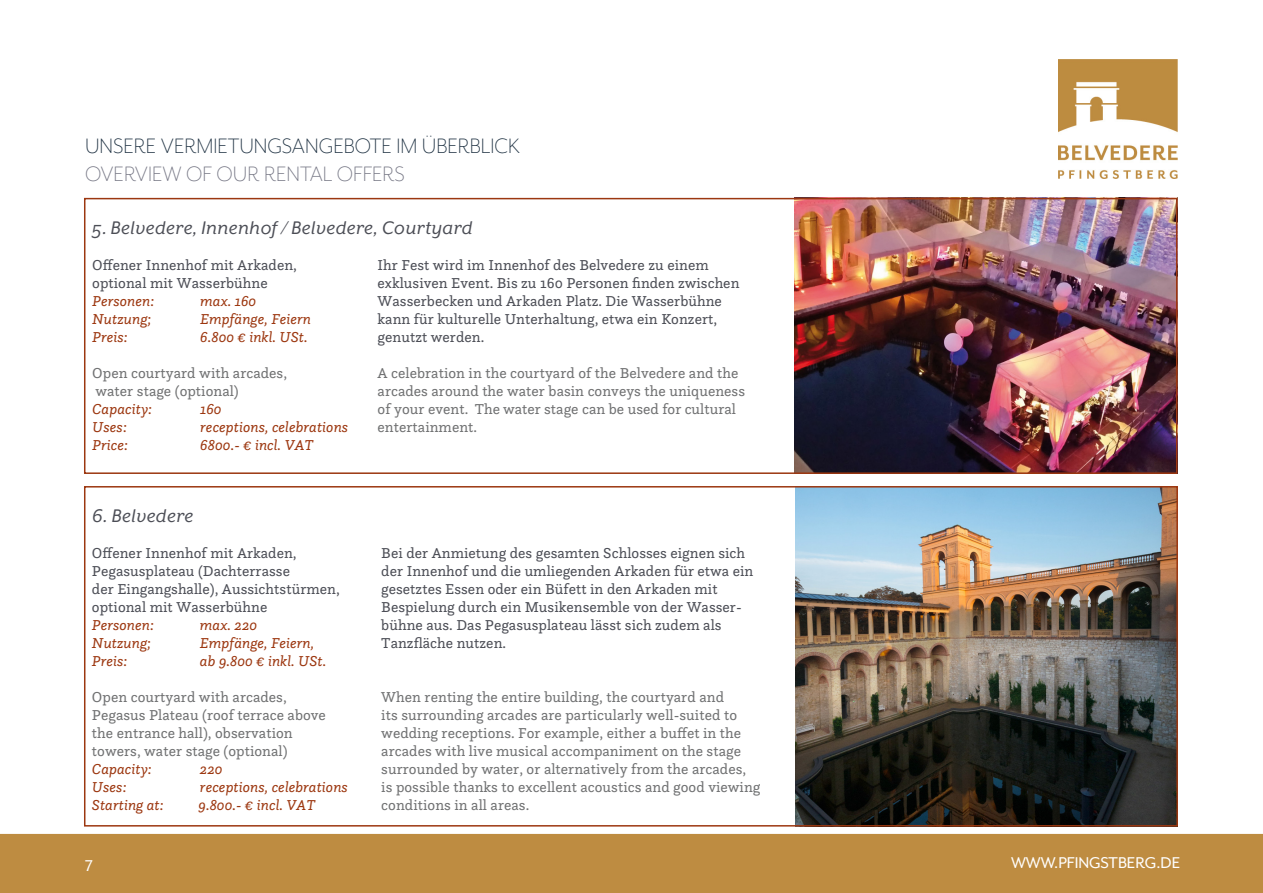
<style>
.page{position:relative;width:1263px;height:893px;background:#fff}
.page>*{position:absolute;margin:0;border:0;box-sizing:border-box;transform-origin:0 0}
.t1{font:300 24px "Mr Eaves XL San OT";color:#1d3041}
.t2{font:300 24px "Mr Eaves XL San OT";color:#757684}
.t3{font:italic 21px "Mr Eaves XL San OT";letter-spacing:.02em;color:#4c4e56}
.t4{font:18px "Mr Eaves XL San OT";color:#fff}
.t5{font:15px/18px "Questa Slab";color:#707172}
.t6{font:15px/18px "Questa Slab";color:#4c4e56}
.t7{font:italic 15px "Questa Slab";color:#9c3710}
</style>
<div class="page">
<img style="left:1059px;top:59px;width:119px;height:119px">
<div style="left:0;top:834px;width:1263px;height:59px;background:#be8c41"></div>
<img style="left:794px;top:201px;width:380px;height:270px">
<div style="left:84px;top:198px;width:1093px;height:276px;border:2px solid #9c3710"></div>
<img style="left:795px;top:489px;width:383px;height:338px">
<div style="left:84px;top:486px;width:1094px;height:340px;border:2px solid #9c3710"></div>
<h1 class="t1" style="left:85px;top:133px;width:436px">UNSERE VERMIETUNGSANGEBOTE IM ÜBERBLICK</h1>
<h1 class="t2" style="left:85px;top:162px;width:321px">OVERVIEW OF OUR RENTAL OFFERS</h1>
<h2 class="t3" style="left:92px;top:217px;width:382px">5. Belvedere, Innenhof / Belvedere, Courtyard</h2>
<p class="t6" style="left:92px;top:256px;width:206px">Offener Innenhof mit Arkaden, optional mit Wasserbühne</p>
<p class="t7" style="left:92px;top:291px;width:64px">Personen:</p>
<p class="t7" style="left:200px;top:291px;width:58px">max. 160</p>
<p class="t7" style="left:92px;top:309px;width:61px">Nutzung;</p>
<p class="t7" style="left:200px;top:309px;width:112px">Empfänge, Feiern</p>
<p class="t7" style="left:92px;top:327px;width:37px">Preis:</p>
<p class="t7" style="left:200px;top:327px;width:109px">6.800 € inkl. USt.</p>
<p class="t5" style="left:92px;top:364px;width:196px">Open courtyard with arcades, water stage (optional)</p>
<p class="t7" style="left:92px;top:399px;width:62px">Capacity:</p>
<p class="t7" style="left:200px;top:399px;width:23px">160</p>
<p class="t7" style="left:92px;top:417px;width:36px">Uses:</p>
<p class="t7" style="left:200px;top:417px;width:149px">receptions, celebrations</p>
<p class="t7" style="left:92px;top:435px;width:37px">Price:</p>
<p class="t7" style="left:200px;top:435px;width:115px">6800.- € incl. VAT</p>
<h2 class="t3" style="left:92px;top:505px;width:103px">6. Belvedere</h2>
<p class="t6" style="left:92px;top:544px;width:249px">Offener Innenhof mit Arkaden,<br>Pegasusplateau (Dachterrasse<br>der Eingangshalle), Aussichtstürmen, optional mit Wasserbühne</p>
<p class="t7" style="left:92px;top:615px;width:64px">Personen:</p>
<p class="t7" style="left:200px;top:615px;width:59px">max. 220</p>
<p class="t7" style="left:92px;top:633px;width:61px">Nutzung;</p>
<p class="t7" style="left:200px;top:633px;width:116px">Empfänge, Feiern,</p>
<p class="t7" style="left:92px;top:651px;width:37px">Preis:</p>
<p class="t7" style="left:200px;top:651px;width:128px">ab 9.800 € inkl. USt.</p>
<p class="t5" style="left:92px;top:688px;width:235px">Open courtyard with arcades,<br>Pegasus Plateau (roof terrace above the entrance hall), observation towers, water stage (optional)</p>
<p class="t7" style="left:92px;top:759px;width:62px">Capacity:</p>
<p class="t7" style="left:200px;top:759px;width:24px">220</p>
<p class="t7" style="left:92px;top:777px;width:36px">Uses:</p>
<p class="t7" style="left:200px;top:777px;width:149px">receptions, celebrations</p>
<p class="t7" style="left:92px;top:795px;width:73px">Starting at:</p>
<p class="t7" style="left:199px;top:795px;width:118px">9.800.- € incl. VAT</p>
<p class="t6" style="left:378px;top:256px;width:363px">Ihr Fest wird im Innenhof des Belvedere zu einem exklusiven Event. Bis zu 160 Personen finden zwischen Wasserbecken und Arkaden Platz. Die Wasserbühne kann für kulturelle Unterhaltung, etwa ein Konzert, genutzt werden.</p>
<p class="t5" style="left:378px;top:364px;width:369px">A celebration in the courtyard of the Belvedere and the arcades around the water basin conveys the uniqueness of your event. The water stage can be used for cultural entertainment.</p>
<p class="t6" style="left:381px;top:544px;width:374px">Bei der Anmietung des gesamten Schlosses eignen sich der Innenhof und die umliegenden Arkaden für etwa ein gesetztes Essen oder ein Büfett in den Arkaden mit Bespielung durch ein Musikensemble von der Wasser&shy;bühne aus. Das Pegasusplateau lässt sich zudem als Tanzfläche nutzen.</p>
<p class="t5" style="left:381px;top:688px;width:381px">When renting the entire building, the courtyard and<br>its surrounding arcades are particularly well-suited to wedding receptions. For example, either a buffet in the arcades with live musical accompaniment on the stage surrounded by water, or alternatively from the arcades, is possible thanks to excellent acoustics and good viewing conditions in all areas.</p>
<p class="t4" style="left:85px;top:856px;width:9px">7</p>
<p class="t4" style="left:1011px;top:854px;width:171px">WWW.PFINGSTBERG.DE</p>
</div>
